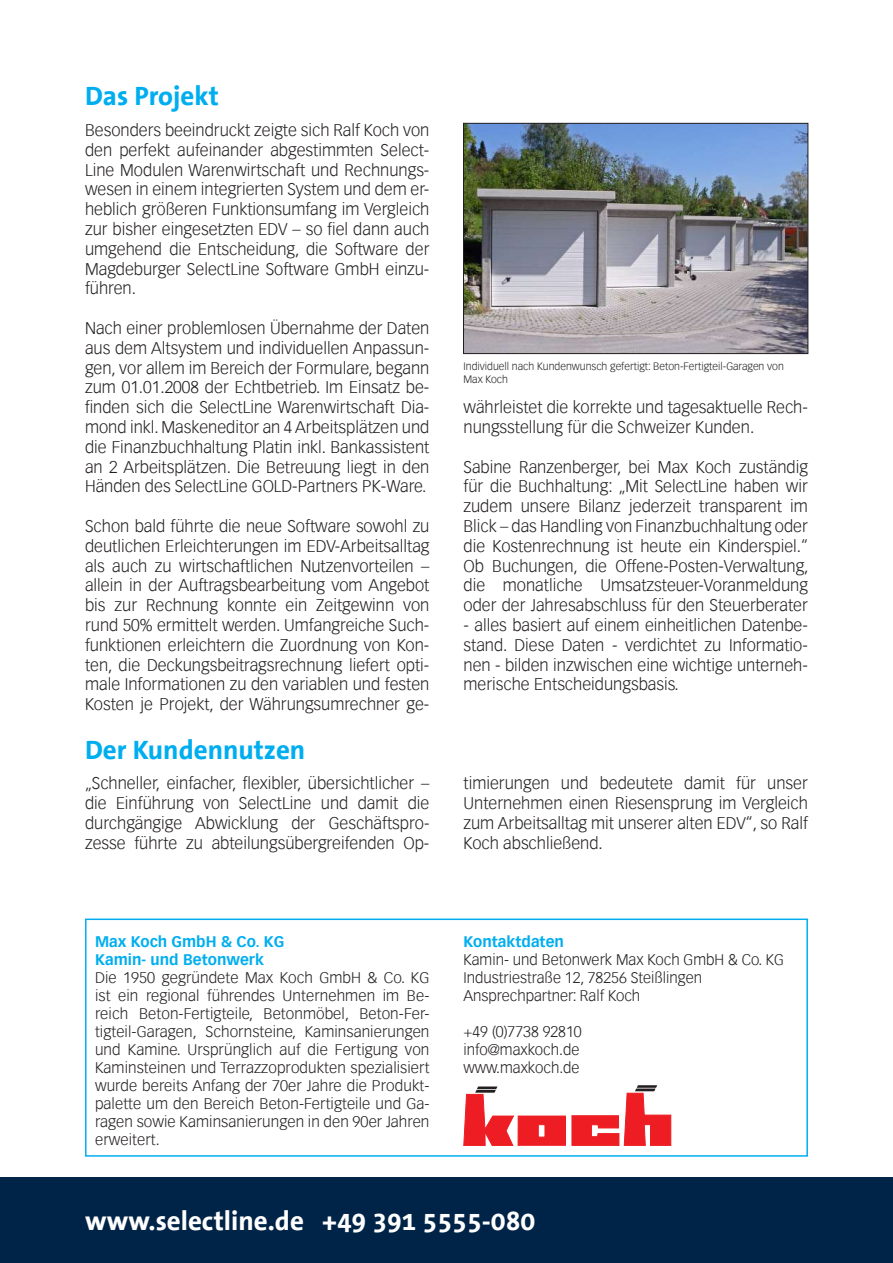
<style>
.page{position:relative;width:893px;height:1263px;background:#fff}
.page>*{position:absolute;margin:0;border:0;box-sizing:border-box;transform-origin:0 0}
.t1{font:700 27px "The Sans Office";color:#fff}
.t2{font:700 27px "The Sans Office";color:#00aeef}
.t3{font:300 16.5px/19.8px "Vectora Com";color:#231f20;text-align:justify}
.t4{font:300 15px/18px "Vectora Com";color:#231f20}
.t5{font:700 15px/18px "Vectora Com";color:#00aeef}
.t6{font:300 10.5px/12.6px "Vectora Com";color:#231f20}
</style>
<div class="page">
<div style="left:0;top:1178px;width:893px;height:85px;background:#002447"></div>
<div style="left:85px;top:918px;width:723px;height:239px;border:2px solid #00aeef"></div>
<svg style="left:463px;top:1085px;width:208px;height:61px"></svg>
<img style="left:465px;top:125px;width:341px;height:227px">
<div style="left:463px;top:123px;width:345px;height:231px;border:1px solid #231f20"></div>
<h1 class="t2" style="left:85px;top:79px;width:136px">Das Projekt</h1>
<p class="t3" style="left:85px;top:120px;width:346px">Besonders beeindruckt zeigte sich Ralf Koch von den perfekt aufeinander abgestimmten Select-Line Modulen Warenwirtschaft und Rechnungs&shy;wesen in einem integrierten System und dem er&shy;heblich größeren Funktionsumfang im Vergleich zur bisher eingesetzten EDV – so fiel dann auch umgehend die Entscheidung, die Software der Magdeburger SelectLine Software GmbH einzu&shy;führen.</p>
<p class="t3" style="left:85px;top:318px;width:346px">Nach einer problemlosen Übernahme der Daten aus dem Altsystem und individuellen Anpassun&shy;gen, vor allem im Bereich der Formulare, begann zum 01.01.2008 der Echtbetrieb. Im Einsatz be&shy;finden sich die SelectLine Warenwirtschaft Dia&shy;mond inkl. Maskeneditor an 4 Arbeitsplätzen und die Finanzbuchhaltung Platin inkl. Bankassistent an 2 Arbeitsplätzen. Die Betreuung liegt in den Händen des SelectLine GOLD-Partners PK-Ware.</p>
<p class="t3" style="left:85px;top:516px;width:346px">Schon bald führte die neue Software sowohl zu deutlichen Erleichterungen im EDV-Arbeitsalltag als auch zu wirtschaftlichen Nutzenvorteilen – allein in der Auftragsbearbeitung vom Angebot bis zur Rechnung konnte ein Zeitgewinn von rund 50% ermittelt werden. Umfangreiche Such&shy;funktionen erleichtern die Zuordnung von Kon&shy;ten, die Deckungsbeitragsrechnung liefert opti&shy;male Informationen zu den variablen und festen Kosten je Projekt, der Währungsumrechner ge-</p>
<h1 class="t2" style="left:85px;top:732px;width:222px">Der Kundennutzen</h1>
<p class="t6" style="left:463px;top:360px;width:322px">Individuell nach Kundenwunsch gefertigt: Beton-Fertigteil-Garagen von<br>Max Koch</p>
<p class="t3" style="left:463px;top:397px;width:346px">währleistet die korrekte und tagesaktuelle Rech&shy;nungsstellung für die Schweizer Kunden.</p>
<p class="t3" style="left:463px;top:457px;width:347px">Sabine Ranzenberger, bei Max Koch zuständig für die Buchhaltung: „Mit SelectLine haben wir zudem unsere Bilanz jederzeit transparent im Blick – das Handling von Finanzbuchhaltung oder die Kostenrechnung ist heute ein Kinderspiel.“ Ob Buchungen, die Offene-Posten-Verwaltung, die monatliche Umsatzsteuer-Voranmeldung oder der Jahresabschluss für den Steuerberater</p>
<p class="t3" style="left:463px;top:615px;width:346px">- alles basiert auf einem einheitlichen Datenbe&shy;stand. Diese Daten - verdichtet zu Informatio&shy;nen - bilden inzwischen eine wichtige unterneh&shy;merische Entscheidungsbasis.</p>
<p class="t3" style="left:85px;top:774px;width:346px">„Schneller, einfacher, flexibler, übersichtlicher – die Einführung von SelectLine und damit die durchgängige Abwicklung der Geschäftspro&shy;zesse führte zu abteilungsübergreifenden Op-</p>
<p class="t3" style="left:463px;top:774px;width:346px">timierungen und bedeutete damit für unser Unternehmen einen Riesensprung im Vergleich zum Arbeitsalltag mit unserer alten EDV“, so Ralf Koch abschließend.</p>
<p class="t5" style="left:95px;top:932px;width:191px">Max Koch GmbH &amp; Co. KG<br>Kamin- und Betonwerk</p>
<p class="t4" style="left:95px;top:968px;width:336px;text-align:justify">Die 1950 gegründete Max Koch GmbH &amp; Co. KG ist ein regional führendes Unternehmen im Be&shy;reich Beton-Fertigteile, Betonmöbel, Beton-Fer&shy;tigteil-Garagen, Schornsteine, Kaminsanierungen und Kamine. Ursprünglich auf die Fertigung von Kaminsteinen und Terrazzoprodukten spezialisiert wurde bereits Anfang der 70er Jahre die Produkt&shy;palette um den Bereich Beton-Fertigteile und Ga&shy;ragen sowie Kaminsanierungen in den 90er Jahren erweitert.</p>
<p class="t5" style="left:463px;top:932px;width:102px">Kontaktdaten</p>
<p class="t4" style="left:463px;top:950px;width:322px">Kamin- und Betonwerk Max Koch GmbH &amp; Co. KG<br>Industriestraße 12, 78256 Steißlingen<br>Ansprechpartner: Ralf Koch</p>
<p class="t4" style="left:463px;top:1022px;width:120px">+49 (0)7738 92810 info@maxkoch.de www.maxkoch.de</p>
<h1 class="t1" style="left:85px;top:1203px;width:452px">www.selectline.de +49 391 5555-080</h1>
</div>
